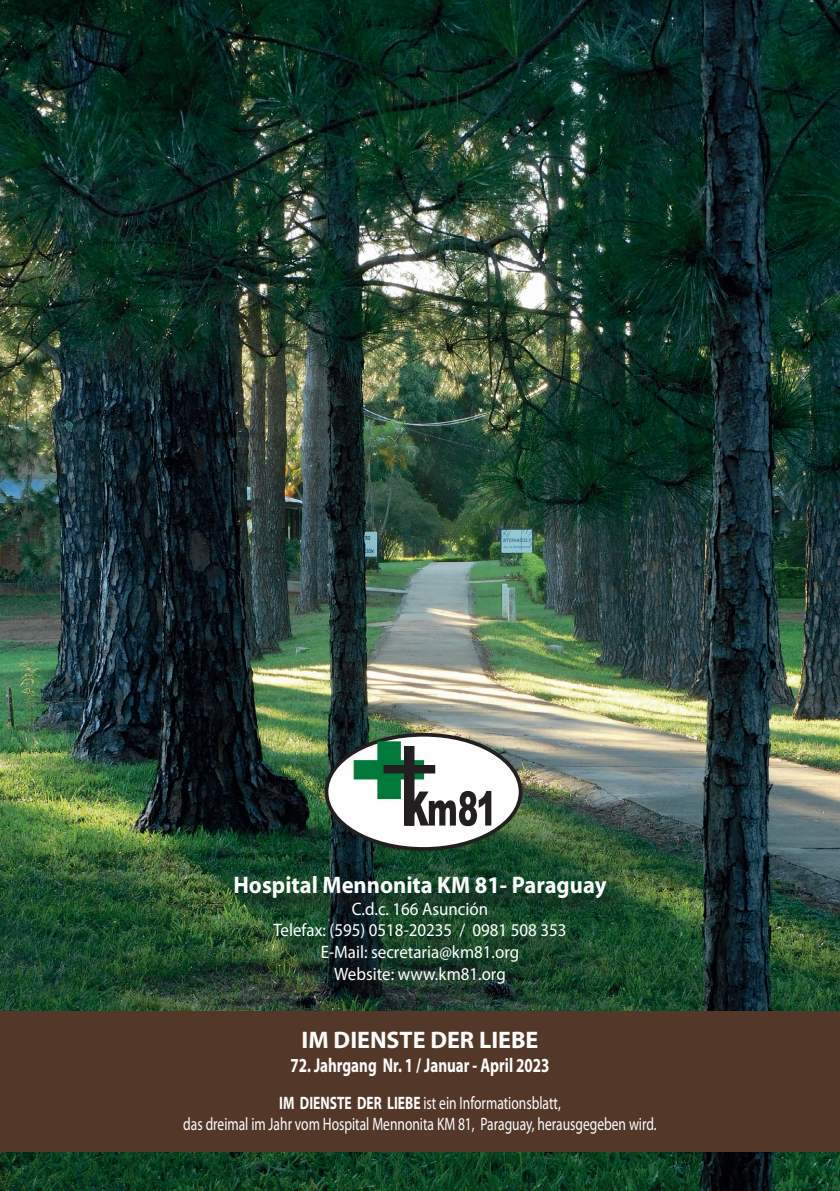
<style>
.page{position:relative;width:840px;height:1191px;background:#fff}
.page>*{position:absolute;margin:0;border:0;box-sizing:border-box;transform-origin:0 0}
.t1{font:700 24px "Myriad Pro";color:#fff;scale:.94 1}
.t2{font:700 24px "Myriad Pro";color:#fff}
.t3{font:700 20px "Myriad Pro";color:#fff;scale:.75 1}
.t4{font:18px/21.6px "Myriad Pro";color:#fff;text-align:center;scale:.75 1}
.t5{font:18px/21.6px "Myriad Pro";color:#fff;text-align:center;scale:.94 1}
.s1{font-weight:700}
</style>
<div class="page">
<img style="left:0;top:0;width:839px;height:1191px">
<div style="left:0;top:1011px;width:839px;height:140px;background:#53382a"></div>
<div style="left:238px;top:879px;width:392px;height:128px;background:#231f20;opacity:.75"></div>
<div style="left:326px;top:734px;width:194px;height:115px;background:#fff;border-radius:50%"></div>
<div style="left:324px;top:733px;width:198px;height:118px;border:4px solid #231f20;border-radius:50%"></div>
<svg style="left:405px;top:791px;width:86px;height:35px"></svg>
<div style="left:377px;top:741px;width:23px;height:57px;background:#00793a;border:1px solid #00793a"></div>
<div style="left:354px;top:760px;width:69px;height:19px;background:#00793a;border:1px solid #00793a"></div>
<div style="left:404px;top:746px;width:10px;height:79px;background:#231f20"></div>
<div style="left:384px;top:765px;width:50px;height:8px;background:#231f20"></div>
<h1 class="t1" style="left:233px;top:869px;width:398px">Hospital Mennonita KM 81- Paraguay</h1>
<p class="t5" style="left:273px;top:897px;width:313px">C.d.c. 166 Asunción<br>Telefax: (595) 0518-20235 / 0981 508 353<br>E-Mail: secretaria@km81.org<br>Website: www.km81.org</p>
<h1 class="t2" style="left:301px;top:1023px;width:238px">IM DIENSTE DER LIEBE</h1>
<p class="t3" style="left:290px;top:1051px;width:346px">72. Jahrgang Nr. 1 / Januar - April 2023</p>
<p class="t4" style="left:183px;top:1091px;width:632px"><span class="s1">IM DIENSTE DER LIEBE</span> ist ein Informationsblatt,<br>das dreimal im Jahr vom Hospital Mennonita KM 81, Paraguay, herausgegeben wird.</p>
</div>
